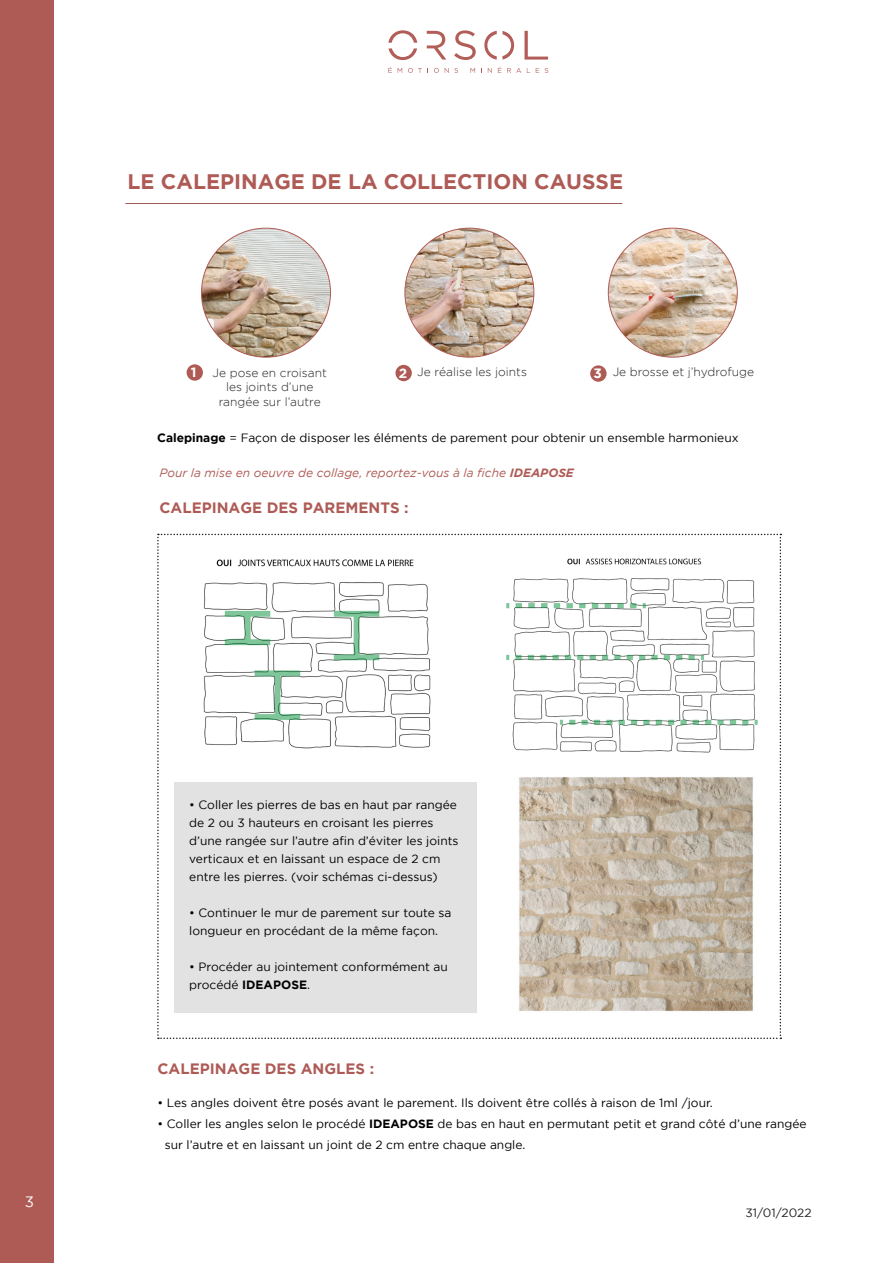
<style>
.page{position:relative;width:893px;height:1263px;background:#fff}
.page>*{position:absolute;margin:0;border:0;box-sizing:border-box;transform-origin:0 0}
.t1{font:700 21px "Gotham";color:#ae5b56}
.t2{font:700 15px "Gotham";color:#ae5b56}
.t3{font:15px "Gotham";color:#fff}
.t4{font:12px/18px "Gotham";color:#000001}
.t5{font:300 12px "Gotham";color:#231f20}
.t6{font:italic 12px "Gotham";color:#ae5b56}
.t7{font:12px "Gotham";color:#231f20}
.s1{font-weight:700;font-size:13.5px;color:#fff}
.s2{font-weight:700}
</style>
<div class="page">
<div style="left:0;top:0;width:54px;height:1263px;background:#ae5b56"></div>
<img style="left:201px;top:228px;width:129px;height:129px;border-radius:64px">
<img style="left:405px;top:228px;width:129px;height:129px;border-radius:64px">
<img style="left:608px;top:228px;width:129px;height:129px;border-radius:64px">
<div style="left:187px;top:364px;width:16px;height:17px;background:#ae5b56;border-radius:50%"></div>
<div style="left:590px;top:365px;width:17px;height:17px;background:#ae5b56;border-radius:50%"></div>
<div style="left:395px;top:365px;width:17px;height:16px;background:#ae5b56;border-radius:50%"></div>
<svg style="left:454px;top:30px;width:22px;height:30px"></svg>
<svg style="left:525px;top:31px;width:23px;height:29px"></svg>
<svg style="left:427px;top:31px;width:19px;height:29px"></svg>
<svg style="left:388px;top:30px;width:29px;height:30px"></svg>
<svg style="left:484px;top:31px;width:30px;height:29px"></svg>
<svg style="left:388px;top:67px;width:4px;height:6px"></svg>
<svg style="left:398px;top:68px;width:4px;height:5px"></svg>
<svg style="left:408px;top:68px;width:14px;height:5px"></svg>
<svg style="left:434px;top:68px;width:5px;height:5px"></svg>
<svg style="left:445px;top:68px;width:13px;height:5px"></svg>
<svg style="left:470px;top:68px;width:5px;height:5px"></svg>
<svg style="left:488px;top:68px;width:4px;height:5px"></svg>
<svg style="left:498px;top:67px;width:3px;height:6px"></svg>
<svg style="left:507px;top:68px;width:14px;height:5px"></svg>
<svg style="left:157px;top:534px;width:624px;height:505px"></svg>
<hr style="left:125px;top:203px;width:497px;height:1px;background:#a05a56">
<p class="t1" style="left:128px;top:169px;width:497px">LE CALEPINAGE DE LA COLLECTION CAUSSE</p>
<p class="t5" style="left:191px;top:366px;width:138px"><span class="s1">1</span> Je pose en croisant</p>
<p class="t5" style="left:399px;top:365px;width:130px"><span class="s1">2</span> Je réalise les joints</p>
<p class="t5" style="left:593px;top:365px;width:162px"><span class="s1">3</span> Je brosse et j’hydrofuge</p>
<p class="t5" style="left:226px;top:380px;width:89px">les joints d’une</p>
<p class="t5" style="left:219px;top:395px;width:104px">rangée sur l’autre</p>
<p class="t4" style="left:157px;top:428px;width:583px"><span class="s2">Calepinage</span> = Façon de disposer les éléments de parement pour obtenir un ensemble harmonieux</p>
<p class="t6" style="left:159px;top:466px;width:416px">Pour la mise en oeuvre de collage, reportez-vous à la fiche <span class="s2">IDEAPOSE</span></p>
<p class="t2" style="left:159px;top:499px;width:251px">CALEPINAGE DES PAREMENTS :</p>
<p class="t3" style="left:25px;top:1193px;width:11px">3</p>
<p class="t4" style="left:189px;top:796px;width:271px">• Coller les pierres de bas en haut par rangée de 2 ou 3 hauteurs en croisant les pierres d’une rangée sur l’autre afin d’éviter les joints verticaux et en laissant un espace de 2 cm entre les pierres. (voir schémas ci-dessus)</p>
<p class="t4" style="left:189px;top:904px;width:264px">• Continuer le mur de parement sur toute sa longueur en procédant de la même façon.</p>
<p class="t4" style="left:189px;top:958px;width:260px">• Procéder au jointement conformément au procédé <span class="s2">IDEAPOSE</span>.</p>
<p class="t2" style="left:158px;top:1060px;width:218px">CALEPINAGE DES ANGLES :</p>
<p class="t4" style="left:158px;top:1093px;width:557px">• Les angles doivent être posés avant le parement. Ils doivent être collés à raison de 1ml /jour.</p>
<p class="t4" style="left:158px;top:1114px;width:650px">• Coller les angles selon le procédé <span class="s2">IDEAPOSE</span> de bas en haut en permutant petit et grand côté d’une rangée</p>
<p class="t4" style="left:165px;top:1135px;width:362px">sur l’autre et en laissant un joint de 2 cm entre chaque angle.</p>
<p class="t7" style="left:746px;top:1206px;width:68px">31/01/2022</p>
</div>
